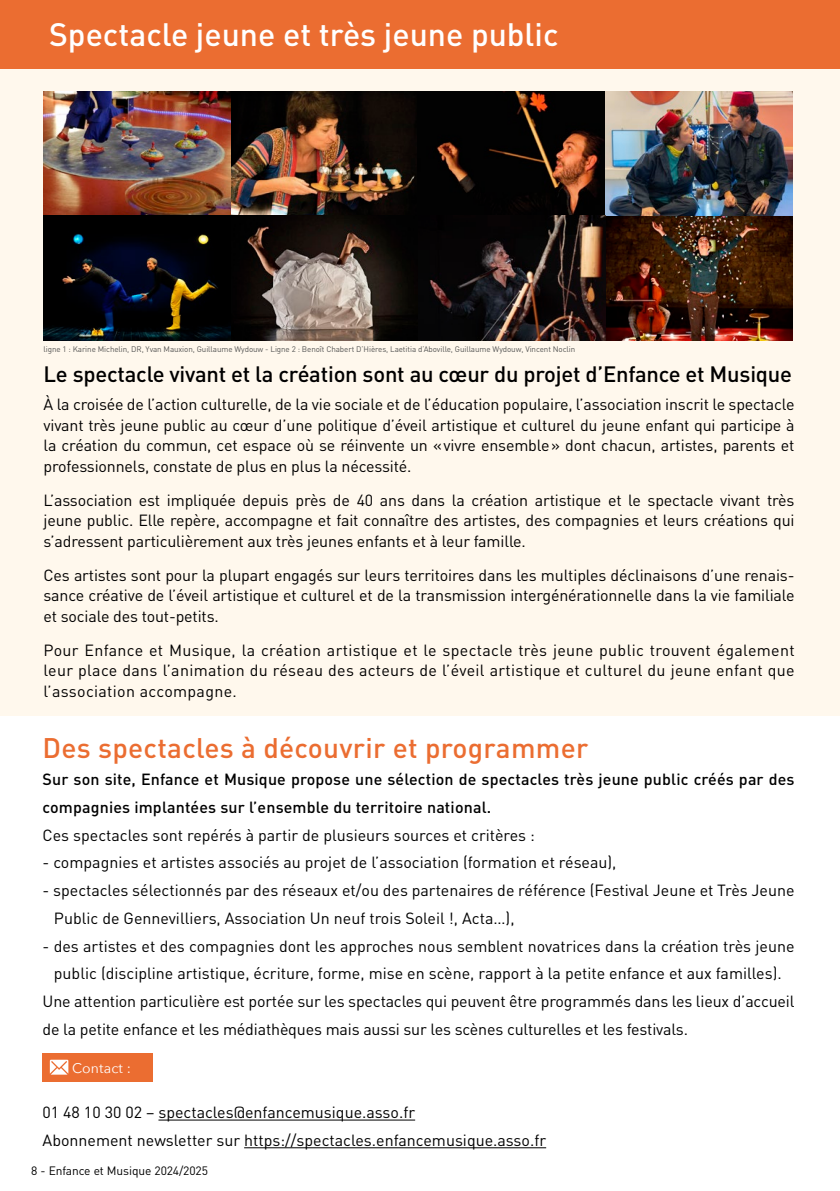
<style>
.page{position:relative;width:840px;height:1191px;background:#fff}
.page>*{position:absolute;margin:0;border:0;box-sizing:border-box;transform-origin:0 0}
.t1{font:500 32px "DINOT";color:#fff}
.t2{font:500 28px "DINOT";letter-spacing:.01em;color:#eb6d31}
.t3{font:500 22px "DINOT";letter-spacing:-.01em;color:#000}
.t4{font:16px/20.6px "DINOT";color:#000;text-align:justify}
.t5{font:500 16px/27.8px "DINOT";letter-spacing:.01em;color:#000}
.t6{font:14px "Avenir Next";letter-spacing:.01em;color:#fff}
.t7{font:12px "DINOT";letter-spacing:-.01em;color:#000}
.t8{font:8px "DINOT";letter-spacing:-.01em;color:#565655}
</style>
<div class="page">
<div style="left:0;top:0;width:839px;height:715px;background:#fff8ed"></div>
<hr style="left:158px;top:1119px;width:257px;height:1px;background:#000">
<hr style="left:244px;top:1147px;width:302px;height:1px;background:#000">
<div style="left:43px;top:1053px;width:110px;height:28px;background:#eb6d31"></div>
<svg style="left:50px;top:1059px;width:18px;height:15px"></svg>
<div style="left:0;top:0;width:839px;height:68px;background:#eb6d31"></div>
<img style="left:43px;top:91px;width:749px;height:250px">
<h1 class="t1" style="left:49px;top:13px;width:510px">Spectacle jeune et très jeune public</h1>
<p class="t8" style="left:43px;top:344px;width:533px">ligne 1 : Karine Michelin, DR, Yvan Mauxion, Guillaume Wydouw - Ligne 2 : Benoît Chabert D’Hières, Laetitia d’Aboville, Guillaume Wydouw, Vincent Noclin</p>
<h3 class="t3" style="left:43px;top:359px;width:749px">Le spectacle vivant et la création sont au cœur du projet d’Enfance et Musique</h3>
<p class="t4" style="left:43px;top:393px;width:752px">À la croisée de l’action culturelle, de la vie sociale et de l’éducation populaire, l’association inscrit le spectacle vivant très jeune public au cœur d’une politique d’éveil artistique et culturel du jeune enfant qui participe à la création du commun, cet espace où se réinvente un «vivre ensemble» dont chacun, artistes, parents et professionnels, constate de plus en plus la nécessité.</p>
<p class="t4" style="left:43px;top:489px;width:752px">L’association est impliquée depuis près de 40 ans dans la création artistique et le spectacle vivant très jeune public. Elle repère, accompagne et fait connaître des artistes, des compagnies et leurs créations qui s’adressent particulièrement aux très jeunes enfants et à leur famille.</p>
<p class="t4" style="left:43px;top:564px;width:752px">Ces artistes sont pour la plupart engagés sur leurs territoires dans les multiples déclinaisons d’une renais&shy;sance créative de l’éveil artistique et culturel et de la transmission intergénérationnelle dans la vie familiale et sociale des tout-petits.</p>
<p class="t4" style="left:43px;top:639px;width:752px">Pour Enfance et Musique, la création artistique et le spectacle très jeune public trouvent également leur place dans l’animation du réseau des acteurs de l’éveil artistique et culturel du jeune enfant que l’association accompagne.</p>
<h2 class="t2" style="left:43px;top:728px;width:547px">Des spectacles à découvrir et programmer</h2>
<p class="t5" style="left:43px;top:765px;width:753px">Sur son site, Enfance et Musique propose une sélection de spectacles très jeune public créés par des compagnies implantées sur l’ensemble du territoire national.</p>
<p class="t4" style="left:43px;top:824px;width:493px">Ces spectacles sont repérés à partir de plusieurs sources et critères :</p>
<p class="t4" style="left:43px;top:851px;width:575px">- compagnies et artistes associés au projet de l’association (formation et réseau),</p>
<p class="t4" style="left:54px;top:875px;width:741px;line-height:27.8px;text-indent:-11px">- spectacles sélectionnés par des réseaux et/ou des partenaires de référence (Festival Jeune et Très Jeune<br>Public de Gennevilliers, Association Un neuf trois Soleil !, Acta…),</p>
<p class="t4" style="left:43px;top:935px;width:753px">- des artistes et des compagnies dont les approches nous semblent novatrices dans la création très jeune</p>
<p class="t4" style="left:54px;top:962px;width:729px">public (discipline artistique, écriture, forme, mise en scène, rapport à la petite enfance et aux familles).</p>
<p class="t4" style="left:43px;top:990px;width:753px">Une attention particulière est portée sur les spectacles qui peuvent être programmés dans les lieux d’accueil</p>
<p class="t4" style="left:43px;top:1018px;width:646px">de la petite enfance et les médiathèques mais aussi sur les scènes culturelles et les festivals.</p>
<p class="t6" style="left:72px;top:1055px;width:60px">Contact :</p>
<p class="t4" style="left:43px;top:1097px;width:505px;line-height:27.8px">01 48 10 30 02 – spectacles@enfancemusique.asso.fr<br>Abonnement newsletter sur https://spectacles.enfancemusique.asso.fr</p>
<p class="t7" style="left:31px;top:1162px;width:178px">8 - Enfance et Musique 2024/2025</p>
</div>
